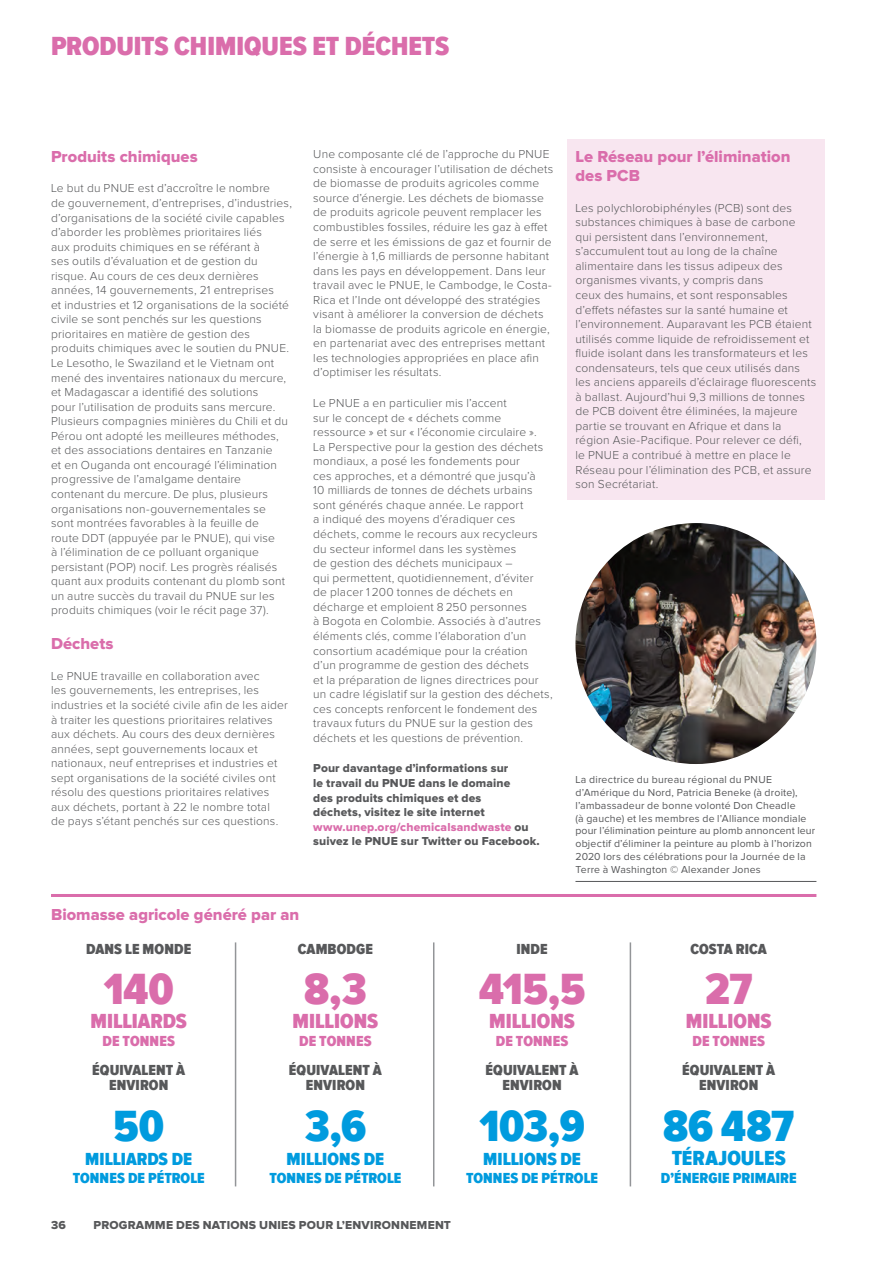
<style>
.page{position:relative;width:893px;height:1263px;background:#fff}
.page>*{position:absolute;margin:0;border:0;box-sizing:border-box;transform-origin:0 0}
.t1{font:900 45px "Proxima Nova Cond";letter-spacing:-.005em;color:#009bde}
.t2{font:900 45px "Proxima Nova Cond";letter-spacing:-.01em;color:#da6dab}
.t3{font:900 27px "Proxima Nova Cond";color:#da6dab}
.t4{font:900 21px "Proxima Nova Cond";color:#da6dab}
.t5{font:900 21px "Proxima Nova Cond";color:#009bde}
.t6{font:900 18px "Proxima Nova Cond";color:#009bde}
.t7{font:16.5px/18.8px "Proxima Nova Extrabld";color:#da6dab}
.t8{font:900 15px/15px "Proxima Nova Cond";letter-spacing:.005em;color:#57585a;text-align:center}
.t9{font:900 15px "Proxima Nova Cond";letter-spacing:.005em;color:#009bde}
.t10{font:900 15px "Proxima Nova Cond";letter-spacing:.01em;color:#da6dab}
.t11{font:300 12px/14.5px "Proxima Nova";letter-spacing:.015em;color:#57585a}
.t12{font:12px/14.5px "Proxima Nova Extrabld";letter-spacing:.015em;color:#57585a}
.t13{font:10.5px/12.8px "Proxima Nova";letter-spacing:.02em;color:#57585a}
.s1{color:#da6dab}
</style>
<div class="page">
<div style="left:567px;top:140px;width:258px;height:360px;background:#f8e6f0"></div>
<hr style="left:51px;top:894px;width:765px;height:3px;background:#da6dab">
<hr style="left:235px;top:942px;width:1px;height:244px;background:#939598">
<hr style="left:433px;top:942px;width:1px;height:244px;background:#939598">
<hr style="left:630px;top:942px;width:1px;height:244px;background:#939598">
<hr style="left:575px;top:881px;width:241px;height:1px;background:#57585a">
<img style="left:575px;top:523px;width:241px;height:241px;border-radius:120px">
<h2 class="t3" style="left:51px;top:31px;width:400px">PRODUITS CHIMIQUES ET DÉCHETS</h2>
<h3 class="t7" style="left:51px;top:148px;width:148px">Produits chimiques</h3>
<p class="t11" style="left:51px;top:182px;width:242px">Le but du PNUE est d’accroître le nombre<br>de gouvernement, d’entreprises, d’industries, d’organisations de la société civile capables d’aborder les problèmes prioritaires liés<br>aux produits chimiques en se référant à<br>ses outils d’évaluation et de gestion du risque. Au cours de ces deux dernières années, 14 gouvernements, 21 entreprises<br>et industries et 12 organisations de la société civile se sont penchés sur les questions prioritaires en matière de gestion des produits chimiques avec le soutien du PNUE.<br>Le Lesotho, le Swaziland et le Vietnam ont mené des inventaires nationaux du mercure, et Madagascar a identifié des solutions<br>pour l’utilisation de produits sans mercure.<br>Plusieurs compagnies minières du Chili et du Pérou ont adopté les meilleures méthodes, et des associations dentaires en Tanzanie<br>et en Ouganda ont encouragé l’élimination progressive de l’amalgame dentaire contenant du mercure. De plus, plusieurs organisations non-gouvernementales se<br>sont montrées favorables à la feuille de<br>route DDT (appuyée par le PNUE), qui vise<br>à l’élimination de ce polluant organique persistant (POP) nocif. Les progrès réalisés quant aux produits contenant du plomb sont un autre succès du travail du PNUE sur les produits chimiques (voir le récit page 37).</p>
<h3 class="t7" style="left:51px;top:635px;width:64px">Déchets</h3>
<p class="t11" style="left:51px;top:669px;width:238px">Le PNUE travaille en collaboration avec<br>les gouvernements, les entreprises, les industries et la société civile afin de les aider à traiter les questions prioritaires relatives aux déchets. Au cours des deux dernières années, sept gouvernements locaux et nationaux, neuf entreprises et industries et sept organisations de la société civiles ont résolu des questions prioritaires relatives aux déchets, portant à 22 le nombre total<br>de pays s’étant penchés sur ces questions.</p>
<p class="t11" style="left:313px;top:147px;width:242px">Une composante clé de l’approche du PNUE consiste à encourager l’utilisation de déchets de biomasse de produits agricoles comme source d’énergie. Les déchets de biomasse de produits agricole peuvent remplacer les combustibles fossiles, réduire les gaz à effet de serre et les émissions de gaz et fournir de l’énergie à 1,6 milliards de personne habitant dans les pays en développement. Dans leur travail avec le PNUE, le Cambodge, le Costa-Rica et l’Inde ont développé des stratégies visant à améliorer la conversion de déchets la biomasse de produits agricole en énergie, en partenariat avec des entreprises mettant les technologies appropriées en place afin d’optimiser les résultats.</p>
<p class="t11" style="left:313px;top:396px;width:241px">Le PNUE a en particulier mis l’accent<br>sur le concept de « déchets comme ressource » et sur « l’économie circulaire ».<br>La Perspective pour la gestion des déchets mondiaux, a posé les fondements pour<br>ces approches, et a démontré que jusqu’à<br>10 milliards de tonnes de déchets urbains sont générés chaque année. Le rapport<br>a indiqué des moyens d’éradiquer ces déchets, comme le recours aux recycleurs du secteur informel dans les systèmes<br>de gestion des déchets municipaux –<br>qui permettent, quotidiennement, d’éviter<br>de placer 1 200 tonnes de déchets en décharge et emploient 8 250 personnes<br>à Bogota en Colombie. Associés à d’autres éléments clés, comme l’élaboration d’un consortium académique pour la création d’un programme de gestion des déchets<br>et la préparation de lignes directrices pour un cadre législatif sur la gestion des déchets, ces concepts renforcent le fondement des travaux futurs du PNUE sur la gestion des déchets et les questions de prévention.</p>
<p class="t12" style="left:313px;top:762px;width:228px">Pour davantage d’informations sur<br>le travail du PNUE dans le domaine<br>des produits chimiques et des<br>déchets, visitez le site internet <span class="s1">www.unep.org/chemicalsandwaste</span> ou suivez le PNUE sur Twitter ou Facebook.</p>
<h3 class="t7" style="left:51px;top:906px;width:250px">Biomasse agricole généré par an</h3>
<h3 class="t7" style="left:575px;top:148px;width:217px">Le Réseau pour l’élimination des PCB</h3>
<p class="t11" style="left:575px;top:201px;width:242px">Les polychlorobiphényles (PCB) sont des substances chimiques à base de carbone<br>qui persistent dans l’environnement, s’accumulent tout au long de la chaîne alimentaire dans les tissus adipeux des organismes vivants, y compris dans<br>ceux des humains, et sont responsables d’effets néfastes sur la santé humaine et l’environnement. Auparavant les PCB étaient utilisés comme liquide de refroidissement et fluide isolant dans les transformateurs et les condensateurs, tels que ceux utilisés dans les anciens appareils d’éclairage fluorescents à ballast. Aujourd’hui 9,3 millions de tonnes de PCB doivent être éliminées, la majeure partie se trouvant en Afrique et dans la région Asie-Pacifique. Pour relever ce défi,<br>le PNUE a contribué à mettre en place le Réseau pour l’élimination des PCB, et assure son Secrétariat.</p>
<p class="t13" style="left:575px;top:774px;width:241px">La directrice du bureau régional du PNUE d’Amérique du Nord, Patricia Beneke (à droite), l’ambassadeur de bonne volonté Don Cheadle<br>(à gauche) et les membres de l’Alliance mondiale pour l’élimination peinture au plomb annoncent leur objectif d’éliminer la peinture au plomb à l’horizon 2020 lors des célébrations pour la Journée de la Terre à Washington © Alexander Jones</p>
<p class="t8" style="left:86px;top:943px;width:107px">DANS LE MONDE</p>
<p class="t8" style="left:298px;top:943px;width:77px">CAMBODGE</p>
<p class="t8" style="left:516px;top:943px;width:33px">INDE</p>
<p class="t8" style="left:690px;top:943px;width:78px">COSTA RICA</p>
<h1 class="t2" style="left:104px;top:963px;width:72px">140</h1>
<h3 class="t4" style="left:90px;top:1009px;width:98px">MILLIARDS</h3>
<p class="t10" style="left:102px;top:1032px;width:74px">DE TONNES</p>
<h1 class="t2" style="left:304px;top:963px;width:64px">8,3</h1>
<h3 class="t4" style="left:293px;top:1009px;width:87px">MILLIONS</h3>
<p class="t10" style="left:299px;top:1032px;width:74px">DE TONNES</p>
<h1 class="t2" style="left:479px;top:963px;width:108px">415,5</h1>
<h3 class="t4" style="left:489px;top:1009px;width:87px">MILLIONS</h3>
<p class="t10" style="left:496px;top:1032px;width:74px">DE TONNES</p>
<h1 class="t2" style="left:705px;top:963px;width:49px">27</h1>
<h3 class="t4" style="left:686px;top:1009px;width:87px">MILLIONS</h3>
<p class="t10" style="left:692px;top:1032px;width:74px">DE TONNES</p>
<p class="t8" style="left:92px;top:1063px;width:95px">ÉQUIVALENT À<br>ENVIRON</p>
<p class="t8" style="left:289px;top:1063px;width:95px">ÉQUIVALENT À<br>ENVIRON</p>
<p class="t8" style="left:486px;top:1063px;width:95px">ÉQUIVALENT À<br>ENVIRON</p>
<p class="t8" style="left:682px;top:1063px;width:95px">ÉQUIVALENT À<br>ENVIRON</p>
<h1 class="t1" style="left:113px;top:1101px;width:52px">50</h1>
<h3 class="t6" style="left:85px;top:1149px;width:108px">MILLIARDS DE</h3>
<p class="t9" style="left:73px;top:1170px;width:134px">TONNES DE PÉTROLE</p>
<h1 class="t1" style="left:305px;top:1101px;width:63px">3,6</h1>
<h3 class="t6" style="left:287px;top:1149px;width:99px">MILLIONS DE</h3>
<p class="t9" style="left:269px;top:1170px;width:134px">TONNES DE PÉTROLE</p>
<p class="t12" style="left:51px;top:1218px;width:16px">36</p>
<p class="t12" style="left:94px;top:1218px;width:359px">PROGRAMME DES NATIONS UNIES POUR L’ENVIRONNEMENT</p>
<h1 class="t1" style="left:479px;top:1101px;width:107px">103,9</h1>
<h3 class="t6" style="left:483px;top:1149px;width:99px">MILLIONS DE</h3>
<p class="t9" style="left:466px;top:1170px;width:134px">TONNES DE PÉTROLE</p>
<h1 class="t1" style="left:663px;top:1101px;width:133px">86 487</h1>
<h3 class="t5" style="left:672px;top:1146px;width:115px">TÉRAJOULES</h3>
<p class="t9" style="left:661px;top:1170px;width:138px">D’ÉNERGIE PRIMAIRE</p>
</div>
